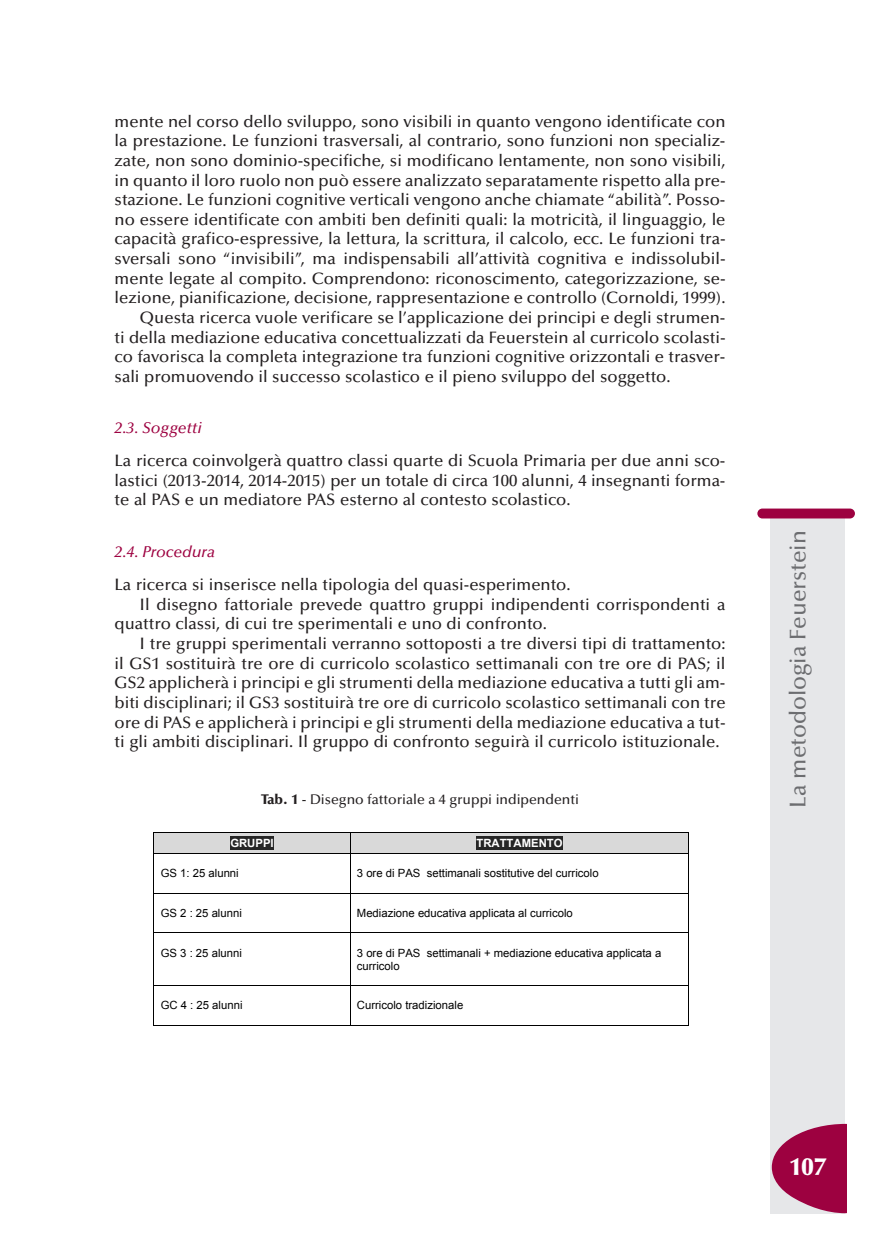
<style>
.page{position:relative;width:869px;height:1241px;background:#fff}
.page>*{position:absolute;margin:0;border:0;box-sizing:border-box;transform-origin:0 0}
.t1{font:900 24.5px "Optima";color:#fff}
.t2{font:500 22.75px "Optima";color:#6c6d70}
.t3{font:500 16.62px/19.6px "Optima";color:#231f20;text-align:justify}
.t4{font:italic 500 15.75px "Optima";color:#9d0140}
.t5{font:500 14px "Optima";color:#231f20}
.t6{font:11.38px/13.1px "Arial";color:#000}
.t7{font:700 11.38px "Arial";color:#fff}
.s1{font-weight:900}
</style>
<div class="page">
<div style="left:154px;top:832px;width:195px;height:21px;background:#d9d9d9"></div>
<div style="left:230px;top:836px;width:43px;height:13px;background:#262626"></div>
<div style="left:350px;top:832px;width:338px;height:21px;background:#d9d9d9"></div>
<div style="left:476px;top:836px;width:86px;height:13px;background:#262626"></div>
<hr style="left:154px;top:832px;width:195px;height:1px;background:#000">
<hr style="left:350px;top:832px;width:338px;height:1px;background:#000">
<svg style="left:153px;top:832px;width:1px;height:21px"></svg>
<hr style="left:154px;top:853px;width:195px;height:1px;background:#000">
<svg style="left:349px;top:832px;width:1px;height:21px"></svg>
<hr style="left:350px;top:853px;width:338px;height:1px;background:#000">
<svg style="left:688px;top:832px;width:1px;height:21px"></svg>
<hr style="left:153px;top:853px;width:1px;height:39px;background:#000">
<hr style="left:349px;top:853px;width:1px;height:39px;background:#000">
<hr style="left:688px;top:853px;width:1px;height:39px;background:#000">
<hr style="left:154px;top:892px;width:195px;height:1px;background:#000">
<hr style="left:350px;top:892px;width:338px;height:1px;background:#000">
<hr style="left:153px;top:893px;width:1px;height:39px;background:#000">
<hr style="left:349px;top:893px;width:1px;height:39px;background:#000">
<hr style="left:688px;top:893px;width:1px;height:39px;background:#000">
<hr style="left:154px;top:932px;width:195px;height:1px;background:#000">
<hr style="left:350px;top:932px;width:338px;height:1px;background:#000">
<hr style="left:153px;top:933px;width:1px;height:52px;background:#000">
<hr style="left:349px;top:933px;width:1px;height:52px;background:#000">
<hr style="left:688px;top:933px;width:1px;height:52px;background:#000">
<hr style="left:154px;top:985px;width:195px;height:1px;background:#000">
<hr style="left:350px;top:985px;width:338px;height:1px;background:#000">
<hr style="left:153px;top:985px;width:1px;height:39px;background:#000">
<hr style="left:154px;top:1024px;width:195px;height:1px;background:#000">
<hr style="left:349px;top:985px;width:1px;height:39px;background:#000">
<hr style="left:350px;top:1024px;width:338px;height:1px;background:#000">
<hr style="left:688px;top:985px;width:1px;height:39px;background:#000">
<div style="left:770px;top:516px;width:74px;height:697px;background:#e6e7e9"></div>
<div style="left:757px;top:508px;width:97px;height:10px;background:#9d0140;border-radius:5px"></div>
<svg style="left:771px;top:1123px;width:76px;height:89px"></svg>
<p class="t3" style="left:115px;top:113px;width:612px">mente nel corso dello sviluppo, sono visibili in quanto vengono identificate con</p>
<p class="t3" style="left:115px;top:133px;width:612px">la prestazione. Le funzioni trasversali, al contrario, sono funzioni non specializ-</p>
<p class="t3" style="left:115px;top:152px;width:612px">zate, non sono dominio-specifiche, si modificano lentamente, non sono visibili,</p>
<p class="t3" style="left:115px;top:172px;width:612px">in quanto il loro ruolo non può essere analizzato separatamente rispetto alla pre-</p>
<p class="t3" style="left:115px;top:191px;width:612px">stazione. Le funzioni cognitive verticali vengono anche chiamate “abilità”. Posso-</p>
<p class="t3" style="left:115px;top:211px;width:612px">no essere identificate con ambiti ben definiti quali: la motricità, il linguaggio, le</p>
<p class="t3" style="left:115px;top:231px;width:612px">capacità grafico-espressive, la lettura, la scrittura, il calcolo, ecc. Le funzioni tra-</p>
<p class="t3" style="left:115px;top:250px;width:612px">sversali sono “invisibili”, ma indispensabili all’attività cognitiva e indissolubil-</p>
<p class="t3" style="left:115px;top:270px;width:612px">mente legate al compito. Comprendono: riconoscimento, categorizzazione, se-</p>
<p class="t3" style="left:115px;top:289px;width:612px">lezione, pianificazione, decisione, rappresentazione e controllo (Cornoldi, 1999).</p>
<p class="t3" style="left:139px;top:309px;width:587px">Questa ricerca vuole verificare se l’applicazione dei principi e degli strumen-</p>
<p class="t3" style="left:115px;top:329px;width:612px">ti della mediazione educativa concettualizzati da Feuerstein al curricolo scolasti-</p>
<p class="t3" style="left:115px;top:348px;width:612px">co favorisca la completa integrazione tra funzioni cognitive orizzontali e trasver-</p>
<p class="t3" style="left:115px;top:368px;width:557px">sali promuovendo il successo scolastico e il pieno sviluppo del soggetto.</p>
<p class="t4" style="left:115px;top:421px;width:89px">2.3. Soggetti</p>
<p class="t3" style="left:115px;top:452px;width:612px">La ricerca coinvolgerà quattro classi quarte di Scuola Primaria per due anni sco&shy;lastici (2013-2014, 2014-2015) per un totale di circa 100 alunni, 4 insegnanti forma&shy;te al PAS e un mediatore PAS esterno al contesto scolastico.</p>
<p class="t4" style="left:115px;top:545px;width:102px">2.4. Procedura</p>
<p class="t3" style="left:115px;top:576px;width:457px">La ricerca si inserisce nella tipologia del quasi-esperimento.</p>
<p class="t3" style="left:139px;top:596px;width:587px">Il disegno fattoriale prevede quattro gruppi indipendenti corrispondenti a</p>
<p class="t3" style="left:115px;top:615px;width:433px">quattro classi, di cui tre sperimentali e uno di confronto.</p>
<p class="t3" style="left:139px;top:635px;width:587px">I tre gruppi sperimentali verranno sottoposti a tre diversi tipi di trattamento:</p>
<p class="t3" style="left:115px;top:654px;width:612px">il GS1 sostituirà tre ore di curricolo scolastico settimanali con tre ore di PAS; il</p>
<p class="t3" style="left:115px;top:674px;width:612px">GS2 applicherà i principi e gli strumenti della mediazione educativa a tutti gli am-</p>
<p class="t3" style="left:115px;top:694px;width:612px">biti disciplinari; il GS3 sostituirà tre ore di curricolo scolastico settimanali con tre</p>
<p class="t3" style="left:115px;top:713px;width:612px">ore di PAS e applicherà i principi e gli strumenti della mediazione educativa a tut-</p>
<p class="t3" style="left:115px;top:733px;width:606px">ti gli ambiti disciplinari. Il gruppo di confronto seguirà il curricolo istituzionale.</p>
<p class="t5" style="left:261px;top:793px;width:319px"><span class="s1">Tab. 1</span> - Disegno fattoriale a 4 gruppi indipendenti</p>
<p class="t7" style="left:230px;top:836px;width:45px">GRUPPI</p>
<p class="t7" style="left:476px;top:836px;width:88px">TRATTAMENTO</p>
<p class="t6" style="left:161px;top:866px;width:79px">GS 1: 25 alunni</p>
<p class="t6" style="left:357px;top:866px;width:243px">3 ore di PAS settimanali sostitutive del curricolo</p>
<p class="t6" style="left:161px;top:906px;width:83px">GS 2 : 25 alunni</p>
<p class="t6" style="left:357px;top:906px;width:217px">Mediazione educativa applicata al curricolo</p>
<p class="t6" style="left:161px;top:946px;width:83px">GS 3 : 25 alunni</p>
<p class="t6" style="left:357px;top:946px;width:306px">3 ore di PAS settimanali + mediazione educativa applicata a curricolo</p>
<p class="t6" style="left:161px;top:998px;width:83px">GC 4 : 25 alunni</p>
<p class="t6" style="left:357px;top:998px;width:108px">Curricolo tradizionale</p>
<h2 class="t2" style="left:788px;top:807px;width:279px;rotate:-90deg">La metodologia Feuerstein</h2>
<h1 class="t1" style="left:789px;top:1156px;width:38px">107</h1>
</div>
